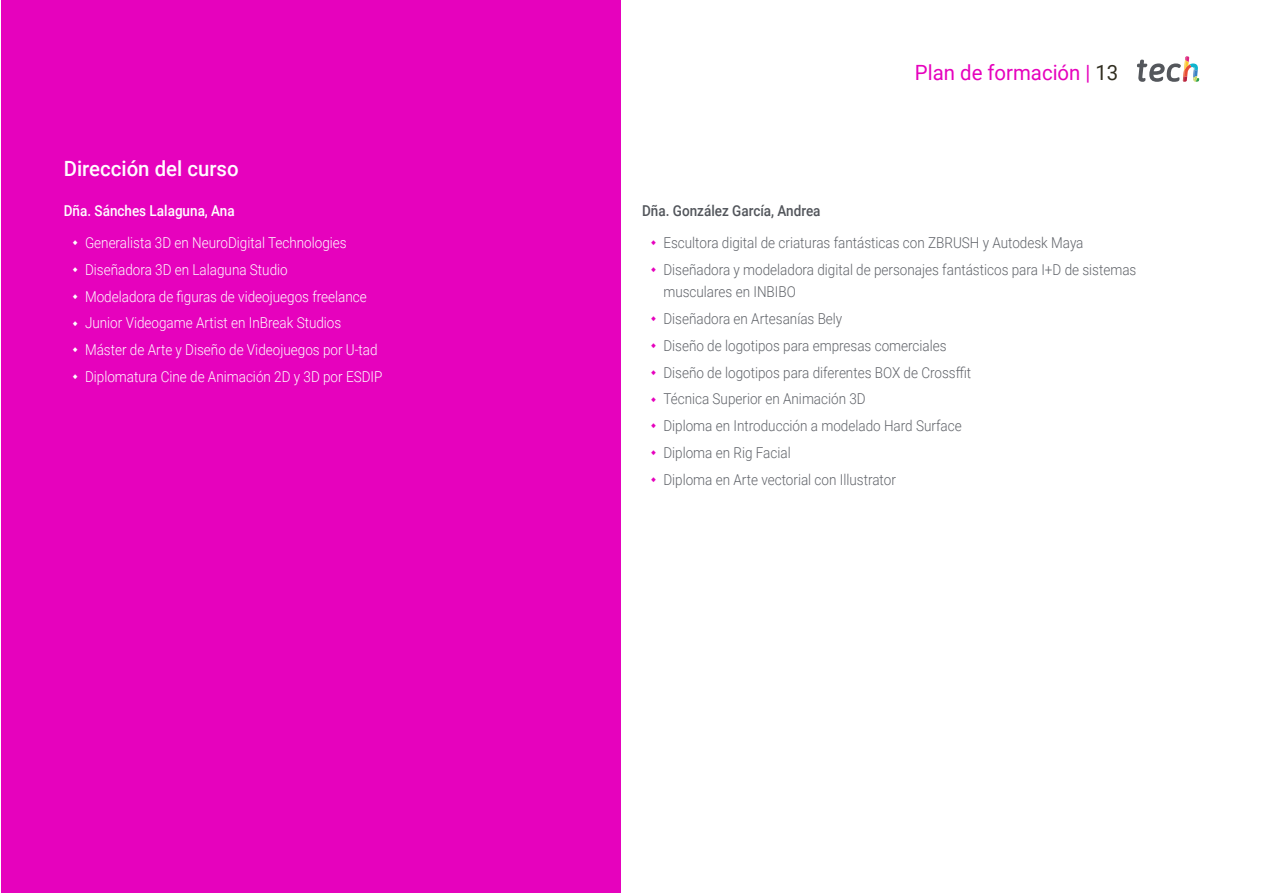
<style>
.page{position:relative;width:1263px;height:893px;background:#fff}
.page>*{position:absolute;margin:0;border:0;box-sizing:border-box;transform-origin:0 0}
.t1{font:21px "Roboto";color:#e602bd}
.t2{font:500 21px "Roboto";color:#fffbff}
.t3{font:300 15px/26.7px "Roboto";color:#61646a;scale:.9 1}
.t4{font:300 15px/26.7px "Roboto";color:#fff;scale:.9 1}
.t5{font:500 15px "Roboto";color:#52555b;scale:.9 1}
.t6{font:500 15px "Roboto";color:#fff;scale:.9 1}
.s1{color:#312e20}
</style>
<div class="page">
<div style="left:1px;top:0;width:620px;height:893px;background:#e602bd"></div>
<svg style="left:1137px;top:56px;width:62px;height:26px"></svg>
<h1 class="t2" style="left:64px;top:154px;width:176px">Dirección del curso</h1>
<p class="t6" style="left:64px;top:200px;width:191px">Dña. Sánches Lalaguna, Ana</p>
<p class="t4" style="left:85px;top:229px;width:332px">Generalista 3D en NeuroDigital Technologies Diseñadora 3D en Lalaguna Studio<br>Modeladora de figuras de videojuegos freelance Junior Videogame Artist en InBreak Studios Máster de Arte y Diseño de Videojuegos por U-tad Diplomatura Cine de Animación 2D y 3D por ESDIP</p>
<h1 class="t1" style="left:915px;top:57px;width:205px">Plan de formación | <span class="s1">13</span></h1>
<p class="t5" style="left:642px;top:200px;width:200px">Dña. González García, Andrea</p>
<p class="t3" style="left:663px;top:229px;width:527px">Escultora digital de criaturas fantásticas con ZBRUSH y Autodesk Maya<br>Diseñadora y modeladora digital de personajes fantásticos para I+D de sistemas</p>
<p class="t3" style="left:663px;top:278px;width:344px">musculares en INBIBO<br>Diseñadora en Artesanías Bely<br>Diseño de logotipos para empresas comerciales Diseño de logotipos para diferentes BOX de Crossffit Técnica Superior en Animación 3D<br>Diploma en Introducción a modelado Hard Surface Diploma en Rig Facial<br>Diploma en Arte vectorial con Illustrator</p>
</div>
